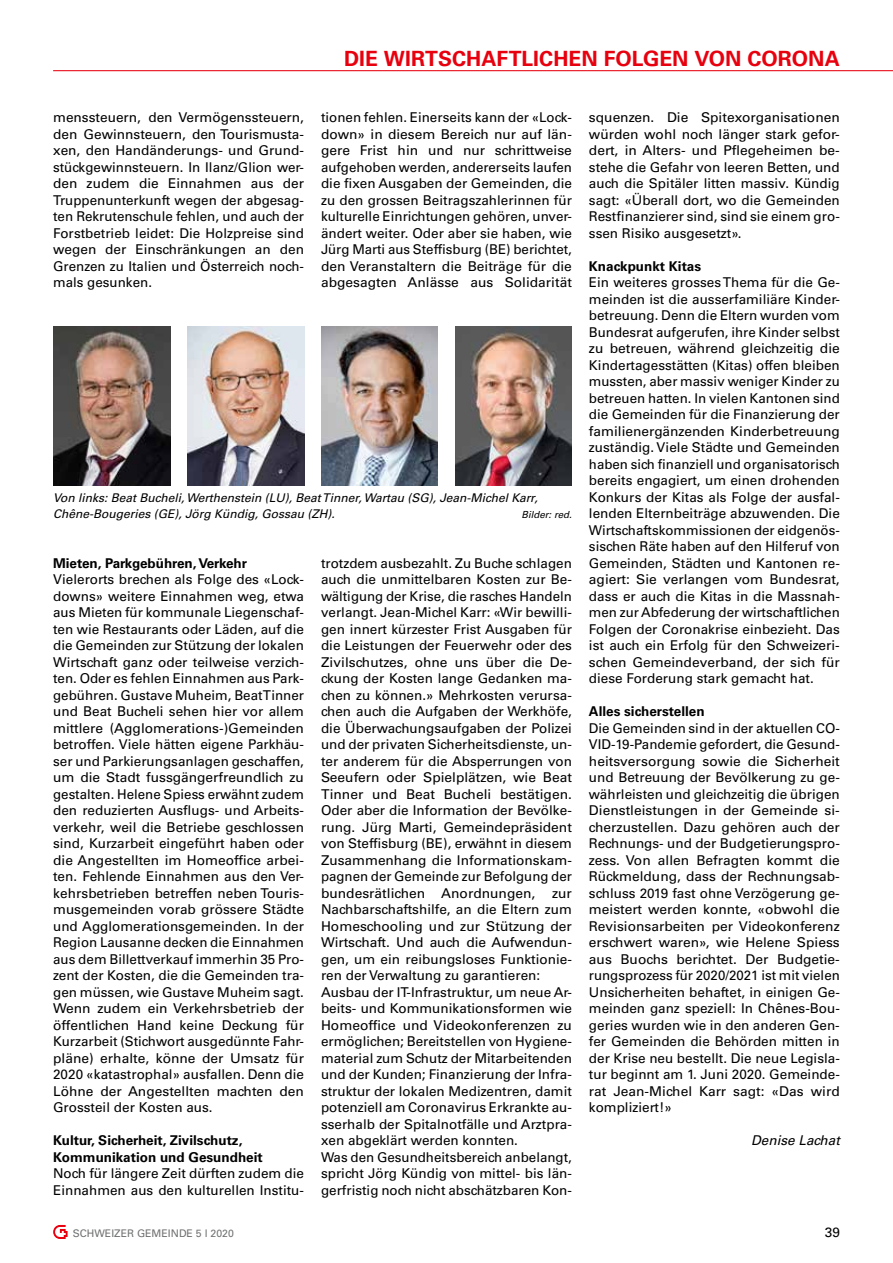
<style>
.page{position:relative;width:893px;height:1263px;background:#fff}
.page>*{position:absolute;margin:0;border:0;box-sizing:border-box;transform-origin:0 0}
.t1{font:700 21px "Univers LT Std";color:#e7000e}
.t2{font:13.5px/16.5px "Univers LT Std";color:#000;text-align:justify}
.t3{font:700 13.5px/16.5px "Univers LT Std";color:#000}
.t4{font:italic 13.5px "Univers LT Std";color:#000}
.t5{font:italic 12px/16.5px "Univers LT Std";color:#000}
.t6{font:10.5px "Univers LT Std";color:#6f7070}
.t7{font:italic 9.75px "Univers LT Std";color:#000}
</style>
<div class="page">
<hr style="left:53px;top:70px;width:840px;height:1px;background:#e7000e">
<svg style="left:53px;top:1225px;width:15px;height:14px"></svg>
<img style="left:53px;top:327px;width:117px;height:158px">
<img style="left:321px;top:327px;width:117px;height:158px">
<img style="left:187px;top:327px;width:117px;height:158px">
<img style="left:455px;top:327px;width:117px;height:158px">
<h1 class="t1" style="left:344px;top:46px;width:497px">DIE WIRTSCHAFTLICHEN FOLGEN VON CORONA</h1>
<p class="t2" style="left:53px;top:109px;width:252px">menssteuern, den Vermögenssteuern, den Gewinnsteuern, den Tourismusta&shy;xen, den Handänderungs- und Grund&shy;stückgewinnsteuern. In Ilanz/Glion wer&shy;den zudem die Einnahmen aus der Truppenunterkunft wegen der abgesag&shy;ten Rekrutenschule fehlen, und auch der Forstbetrieb leidet: Die Holzpreise sind wegen der Einschränkungen an den Grenzen zu Italien und Österreich noch&shy;mals gesunken.</p>
<p class="t2" style="left:321px;top:109px;width:252px">tionen fehlen. Einerseits kann der «Lock&shy;down» in diesem Bereich nur auf län&shy;gere Frist hin und nur schrittweise aufgehoben werden, andererseits laufen die fixen Ausgaben der Gemeinden, die zu den grossen Beitragszahlerinnen für kulturelle Einrichtungen gehören, unver&shy;ändert weiter. Oder aber sie haben, wie Jürg Marti aus Steffisburg (BE) berichtet, den Veranstaltern die Beiträge für die abgesagten Anlässe aus Solidarität</p>
<p class="t5" style="left:53px;top:489px;width:486px">Von links: Beat Bucheli, Werthenstein (LU), Beat Tinner, Wartau (SG), Jean-Michel Karr,<br>Chêne-Bougeries (GE), Jörg Kündig, Gossau (ZH).</p>
<p class="t7" style="left:521px;top:509px;width:52px">Bilder: red.</p>
<p class="t3" style="left:53px;top:555px;width:195px">Mieten, Parkgebühren, Verkehr</p>
<p class="t2" style="left:53px;top:571px;width:252px">Vielerorts brechen als Folge des «Lock&shy;downs» weitere Einnahmen weg, etwa aus Mieten für kommunale Liegenschaf&shy;ten wie Restaurants oder Läden, auf die die Gemeinden zur Stützung der lokalen Wirtschaft ganz oder teilweise verzich&shy;ten. Oder es fehlen Einnahmen aus Park&shy;gebühren. Gustave Muheim, Beat Tinner und Beat Bucheli sehen hier vor allem mittlere (Agglomerations-)Gemeinden betroffen. Viele hätten eigene Parkhäu&shy;ser und Parkierungsanlagen geschaffen, um die Stadt fussgängerfreundlich zu gestalten. Helene Spiess erwähnt zudem den reduzierten Ausflugs- und Arbeits&shy;verkehr, weil die Betriebe geschlossen sind, Kurzarbeit eingeführt haben oder die Angestellten im Homeoffice arbei&shy;ten. Fehlende Einnahmen aus den Ver&shy;kehrsbetrieben betreffen neben Touris&shy;musgemeinden vorab grössere Städte und Agglomerationsgemeinden. In der Region Lausanne decken die Einnahmen aus dem Billettverkauf immerhin 35 Pro&shy;zent der Kosten, die die Gemeinden tra&shy;gen müssen, wie Gustave Muheim sagt.<br>Wenn zudem ein Verkehrsbetrieb der öffentlichen Hand keine Deckung für Kurzarbeit (Stichwort ausgedünnte Fahr&shy;pläne) erhalte, könne der Umsatz für 2020 «katastrophal» ausfallen. Denn die Löhne der Angestellten machten den Grossteil der Kosten aus.</p>
<p class="t3" style="left:53px;top:1132px;width:211px">Kultur, Sicherheit, Zivilschutz,<br>Kommunikation und Gesundheit</p>
<p class="t2" style="left:53px;top:1165px;width:252px">Noch für längere Zeit dürften zudem die<br>Einnahmen aus den kulturellen Institu-</p>
<p class="t2" style="left:321px;top:555px;width:252px;text-align:left">trotzdem ausbezahlt. Zu Buche schlagen auch die unmittelbaren Kosten zur Be&shy;wältigung der Krise, die rasches Handeln verlangt. Jean-Michel Karr: «Wir bewilli&shy;gen innert kürzester Frist Ausgaben für die Leistungen der Feuerwehr oder des Zivilschutzes, ohne uns über die De&shy;ckung der Kosten lange Gedanken ma&shy;chen zu können.» Mehrkosten verursa&shy;chen auch die Aufgaben der Werkhöfe, die Überwachungsaufgaben der Polizei und der privaten Sicherheitsdienste, un&shy;ter anderem für die Absperrungen von Seeufern oder Spielplätzen, wie Beat Tinner und Beat Bucheli bestätigen.<br>Oder aber die Information der Bevölke&shy;rung. Jürg Marti, Gemeindepräsident von Steffisburg (BE), erwähnt in diesem Zusammenhang die Informationskam&shy;pagnen der Gemeinde zur Befolgung der bundesrätlichen Anordnungen, zur Nachbarschaftshilfe, an die Eltern zum Homeschooling und zur Stützung der Wirtschaft. Und auch die Aufwendun&shy;gen, um ein reibungsloses Funktionie&shy;ren der Verwaltung zu garantieren:<br>Ausbau der IT-Infrastruktur, um neue Ar&shy;beits- und Kommunikationsformen wie Homeoffice und Videokonferenzen zu ermöglichen; Bereitstellen von Hygiene&shy;material zum Schutz der Mitarbeitenden und der Kunden; Finanzierung der Infra&shy;struktur der lokalen Medizentren, damit potenziell am Coronavirus Erkrankte au&shy;sserhalb der Spitalnotfälle und Arztpra&shy;xen abgeklärt werden konnten.<br>Was den Gesundheitsbereich anbelangt, spricht Jörg Kündig von mittel- bis län&shy;gerfristig noch nicht abschätzbaren Kon-</p>
<p class="t2" style="left:589px;top:109px;width:252px">squenzen. Die Spitexorganisationen würden wohl noch länger stark gefor&shy;dert, in Alters- und Pflegeheimen be&shy;stehe die Gefahr von leeren Betten, und auch die Spitäler litten massiv. Kündig sagt: «Überall dort, wo die Gemeinden Restfinanzierer sind, sind sie einem gro&shy;ssen Risiko ausgesetzt».</p>
<p class="t3" style="left:589px;top:258px;width:114px">Knackpunkt Kitas</p>
<p class="t2" style="left:589px;top:274px;width:252px">Ein weiteres grosses Thema für die Ge&shy;meinden ist die ausserfamiliäre Kinder&shy;betreuung. Denn die Eltern wurden vom Bundesrat aufgerufen, ihre Kinder selbst zu betreuen, während gleichzeitig die Kindertagesstätten (Kitas) offen bleiben mussten, aber massiv weniger Kinder zu betreuen hatten. In vielen Kantonen sind die Gemeinden für die Finanzierung der familienergänzenden Kinderbetreuung zuständig. Viele Städte und Gemeinden haben sich finanziell und organisatorisch bereits engagiert, um einen drohenden Konkurs der Kitas als Folge der ausfal&shy;lenden Elternbeiträge abzuwenden. Die Wirtschaftskommissionen der eidgenös&shy;sischen Räte haben auf den Hilferuf von Gemeinden, Städten und Kantonen re&shy;agiert: Sie verlangen vom Bundesrat, dass er auch die Kitas in die Massnah&shy;men zur Abfederung der wirtschaftlichen Folgen der Coronakrise einbezieht. Das ist auch ein Erfolg für den Schweizeri&shy;schen Gemeindeverband, der sich für diese Forderung stark gemacht hat.</p>
<p class="t3" style="left:589px;top:703px;width:117px">Alles sicherstellen</p>
<p class="t2" style="left:589px;top:720px;width:252px">Die Gemeinden sind in der aktuellen CO-VID-19-Pandemie gefordert, die Gesund&shy;heitsversorgung sowie die Sicherheit und Betreuung der Bevölkerung zu ge&shy;währleisten und gleichzeitig die übrigen Dienstleistungen in der Gemeinde si&shy;cherzustellen. Dazu gehören auch der Rechnungs- und der Budgetierungspro&shy;zess. Von allen Befragten kommt die Rückmeldung, dass der Rechnungsab&shy;schluss 2019 fast ohne Verzögerung ge&shy;meistert werden konnte, «obwohl die Revisionsarbeiten per Videokonferenz erschwert waren», wie Helene Spiess aus Buochs berichtet. Der Budgetie&shy;rungsprozess für 2020/2021 ist mit vielen Unsicherheiten behaftet, in einigen Ge&shy;meinden ganz speziell: In Chênes-Bou&shy;geries wurden wie in den anderen Gen&shy;fer Gemeinden die Behörden mitten in der Krise neu bestellt. Die neue Legisla&shy;tur beginnt am 1. Juni 2020. Gemeinde&shy;rat Jean-Michel Karr sagt: «Das wird kompliziert!»</p>
<p class="t4" style="left:751px;top:1132px;width:90px">Denise Lachat</p>
<p class="t6" style="left:73px;top:1227px;width:163px">SCHWEIZER GEMEINDE 5 l 2020</p>
<p class="t2" style="left:825px;top:1224px;width:17px">39</p>
</div>
